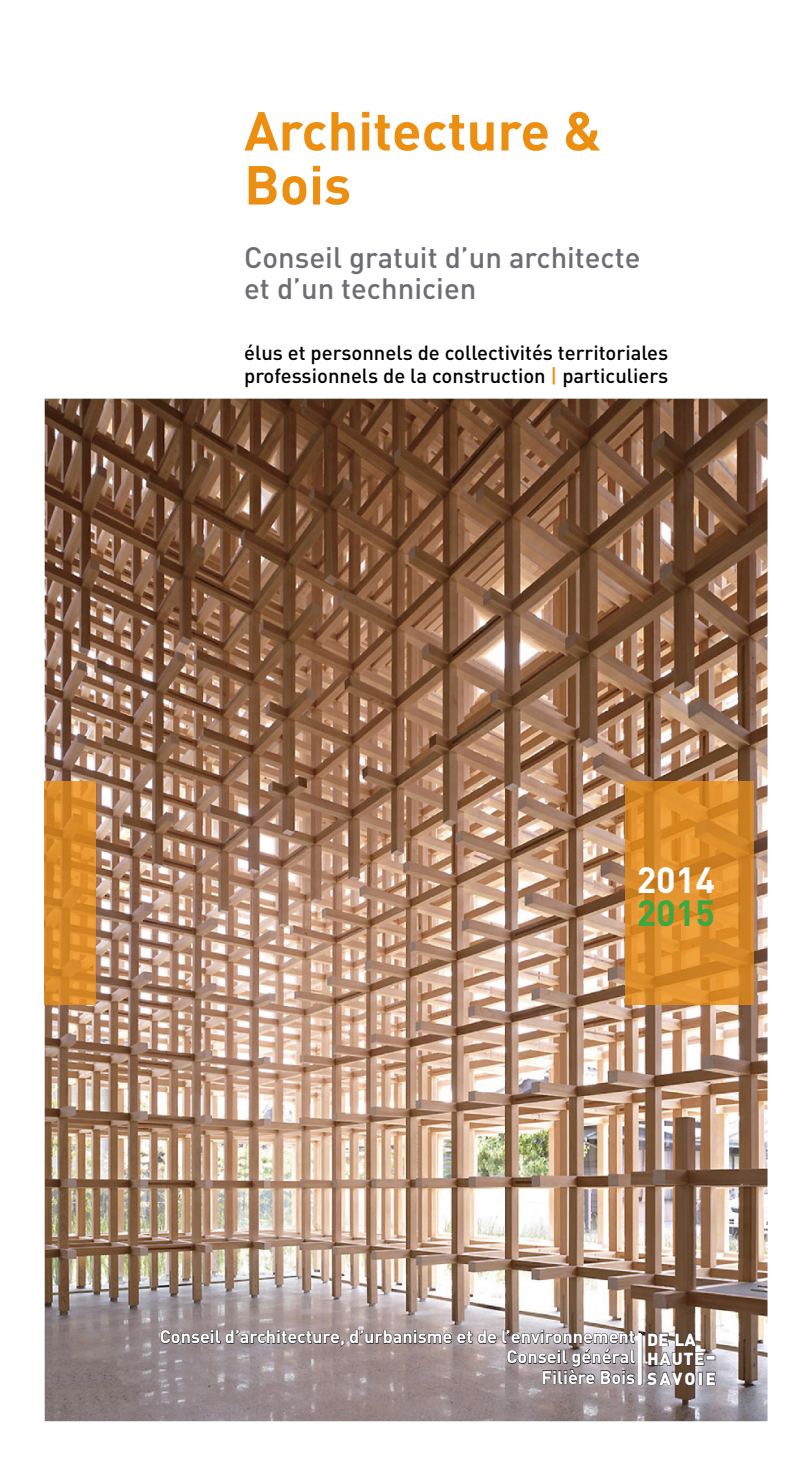
<style>
.page{position:relative;width:798px;height:1467px;background:#fff}
.page>*{position:absolute;margin:0;border:0;box-sizing:border-box;transform-origin:0 0}
.t1{font:700 54px/54px "DIN";color:#ec8f11}
.t2{font:700 36px "DIN";color:#fff}
.t3{font:700 36px "DIN";color:#39a942}
.t4{font:500 29.25px/31.5px "DIN";color:#6d6e74}
.t5{font:500 20.25px/22.5px "DIN";color:#000}
.t6{font:700 18px/20.2px "DIN";color:#fff;text-align:right}
.t7{font:900 17.32px/19.6px "DIN";letter-spacing:.035em;color:#fff}
.s1{color:#ec8f11}
.s2{font-size:24.75px}
</style>
<div class="page">
<img style="left:45px;top:399px;width:722px;height:1022px">
<img style="left:45px;top:781px;width:51px;height:224px">
<img style="left:625px;top:781px;width:128px;height:224px">
<svg style="left:159px;top:1329px;width:557px;height:57px;background:#928687"></svg>
<hr style="left:638px;top:1333px;width:3px;height:51px;background:#fff">
<h1 class="t1" style="left:244px;top:102px;width:359px">Architecture &amp;<br>Bois</h1>
<h3 class="t4" style="left:244px;top:241px;width:397px">Conseil gratuit d’un architecte et d’un technicien</h3>
<p class="t5" style="left:244px;top:341px;width:425px">élus et personnels de collectivités territoriales professionnels de la construction <span class="s1">|</span> particuliers</p>
<h2 class="t2" style="left:636px;top:856px;width:80px">2014</h2>
<h2 class="t3" style="left:636px;top:890px;width:80px">2015</h2>
<p class="t6" style="left:160px;top:1326px;width:476px">Conseil d’architecture, d’urbanisme et de l’environnement<br>Conseil général<br>Filière Bois</p>
<p class="t7" style="left:646px;top:1329px;width:70px">DE LA<br>HAUTE<span class="s2">-<br></span>SAVOIE</p>
</div>
